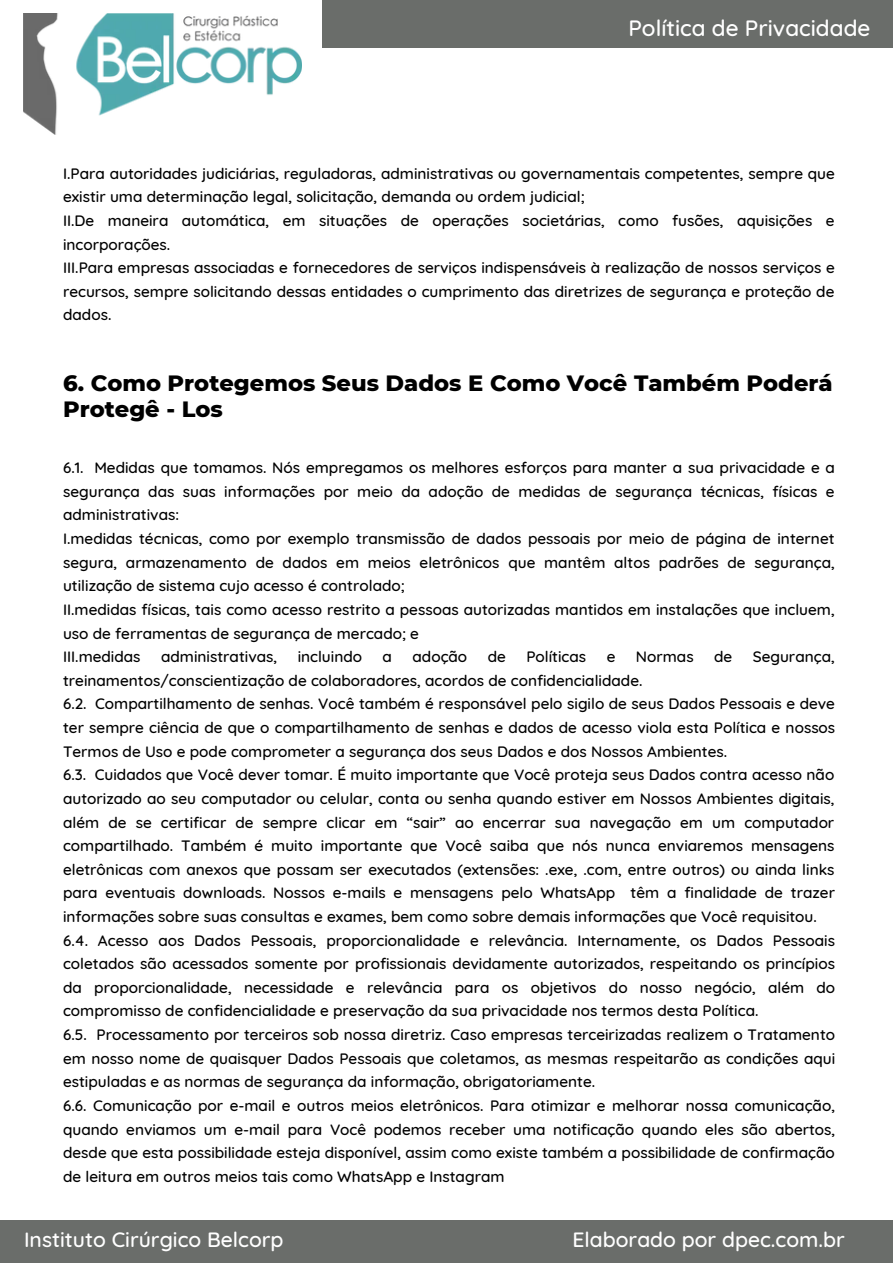
<style>
.page{position:relative;width:893px;height:1264px;background:#fff}
.page>*{position:absolute;margin:0;border:0;box-sizing:border-box;transform-origin:0 0}
.t1{font:800 22.65px/26.1px "Montserrat";color:#000}
.t2{font:500 22.5px "Quicksand";color:#fff}
.t3{font:500 21.15px "Quicksand";color:#fff}
.t4{font:500 15.3px/23.5px "Quicksand";color:#000;text-align:justify}
.s1{font-size:21.15px}
.s2{font-size:22.5px}
</style>
<div class="page">
<div style="left:322px;top:0;width:570px;height:47px;background:#6a6d6a"></div>
<img style="left:23px;top:14px;width:278px;height:120px">
<div style="left:0;top:1219px;width:892px;height:43px;background:#6a6d6a"></div>
<p class="t2" style="left:628px;top:13px;width:243px">Política de Privacidade</p>
<p class="t4" style="left:63px;top:161px;width:773px">I.Para autoridades judiciárias, reguladoras, administrativas ou governamentais competentes, sempre que existir uma determinação legal, solicitação, demanda ou ordem judicial;</p>
<p class="t4" style="left:63px;top:208px;width:773px">II.De maneira automática, em situações de operações societárias, como fusões, aquisições e incorporações.</p>
<p class="t4" style="left:63px;top:256px;width:773px">III.Para empresas associadas e fornecedores de serviços indispensáveis à realização de nossos serviços e recursos, sempre solicitando dessas entidades o cumprimento das diretrizes de segurança e proteção de dados.</p>
<p class="t1" style="left:63px;top:370px;width:771px">6. Como Protegemos Seus Dados E Como Você Também Poderá<br>Protegê - Los</p>
<p class="t4" style="left:63px;top:456px;width:773px">6.1. Medidas que tomamos. Nós empregamos os melhores esforços para manter a sua privacidade e a segurança das suas informações por meio da adoção de medidas de segurança técnicas, físicas e administrativas:</p>
<p class="t4" style="left:63px;top:526px;width:773px">I.medidas técnicas, como por exemplo transmissão de dados pessoais por meio de página de internet segura, armazenamento de dados em meios eletrônicos que mantêm altos padrões de segurança, utilização de sistema cujo acesso é controlado;</p>
<p class="t4" style="left:63px;top:597px;width:773px">II.medidas físicas, tais como acesso restrito a pessoas autorizadas mantidos em instalações que incluem, uso de ferramentas de segurança de mercado; e</p>
<p class="t4" style="left:63px;top:644px;width:79px">III.medidas</p>
<p class="t4" style="left:161px;top:644px;width:118px">administrativas,</p>
<p class="t4" style="left:297px;top:644px;width:66px">incluindo</p>
<p class="t4" style="left:382px;top:644px;width:11px">a</p>
<p class="t4" style="left:412px;top:644px;width:56px">adoção</p>
<p class="t4" style="left:487px;top:644px;width:20px">de</p>
<p class="t4" style="left:526px;top:644px;width:61px">Políticas</p>
<p class="t4" style="left:606px;top:644px;width:10px">e</p>
<p class="t4" style="left:636px;top:644px;width:59px">Normas</p>
<p class="t4" style="left:714px;top:644px;width:20px">de</p>
<p class="t4" style="left:752px;top:644px;width:84px">Segurança,</p>
<p class="t4" style="left:63px;top:668px;width:581px">treinamentos/conscientização de colaboradores, acordos de confidencialidade.</p>
<p class="t4" style="left:63px;top:692px;width:773px">6.2. Compartilhamento de senhas. Você também é responsável pelo sigilo de seus Dados Pessoais e deve ter sempre ciência de que o compartilhamento de senhas e dados de acesso viola esta Política e nossos Termos de Uso e pode comprometer a segurança dos seus Dados e dos Nossos Ambientes.</p>
<p class="t4" style="left:63px;top:762px;width:773px">6.3. Cuidados que Você dever tomar. É muito importante que Você proteja seus Dados contra acesso não autorizado ao seu computador ou celular, conta ou senha quando estiver em Nossos Ambientes digitais, além de se certificar de sempre clicar em “sair” ao encerrar sua navegação em um computador compartilhado. Também é muito importante que Você saiba que nós nunca enviaremos mensagens eletrônicas com anexos que possam ser executados (extensões: .exe, .com, entre outros) ou ainda links para eventuais downloads. Nossos e-mails e mensagens pelo WhatsApp têm a finalidade de trazer informações sobre suas consultas e exames, bem como sobre demais informações que Você requisitou.</p>
<p class="t4" style="left:63px;top:928px;width:773px">6.4. Acesso aos Dados Pessoais, proporcionalidade e relevância. Internamente, os Dados Pessoais coletados são acessados somente por profissionais devidamente autorizados, respeitando os princípios da proporcionalidade, necessidade e relevância para os objetivos do nosso negócio, além do compromisso de confidencialidade e preservação da sua privacidade nos termos desta Política.</p>
<p class="t4" style="left:63px;top:1022px;width:773px">6.5. Processamento por terceiros sob nossa diretriz. Caso empresas terceirizadas realizem o Tratamento em nosso nome de quaisquer Dados Pessoais que coletamos, as mesmas respeitarão as condições aqui estipuladas e as normas de segurança da informação, obrigatoriamente.</p>
<p class="t4" style="left:63px;top:1093px;width:773px">6.6. Comunicação por e-mail e outros meios eletrônicos. Para otimizar e melhorar nossa comunicação, quando enviamos um e-mail para Você podemos receber uma notificação quando eles são abertos, desde que esta possibilidade esteja disponível, assim como existe também a possibilidade de confirmação de leitura em outros meios tais como WhatsApp e Instagram</p>
<p class="t3" style="left:24px;top:1225px;width:261px">Instituto Cirúrgico Belcorp</p>
<p class="t2" style="left:572px;top:1225px;width:293px"><span class="s1">Elab</span>orado por dpec.com.br</p>
<p class="t3" style="left:605px;top:1225px;width:241px"><span class="s2">b</span>orado por dpec.com.br</p>
<p class="t2" style="left:18px;top:1225px;width:225px">www.clinicadia.net.br</p>
</div>
